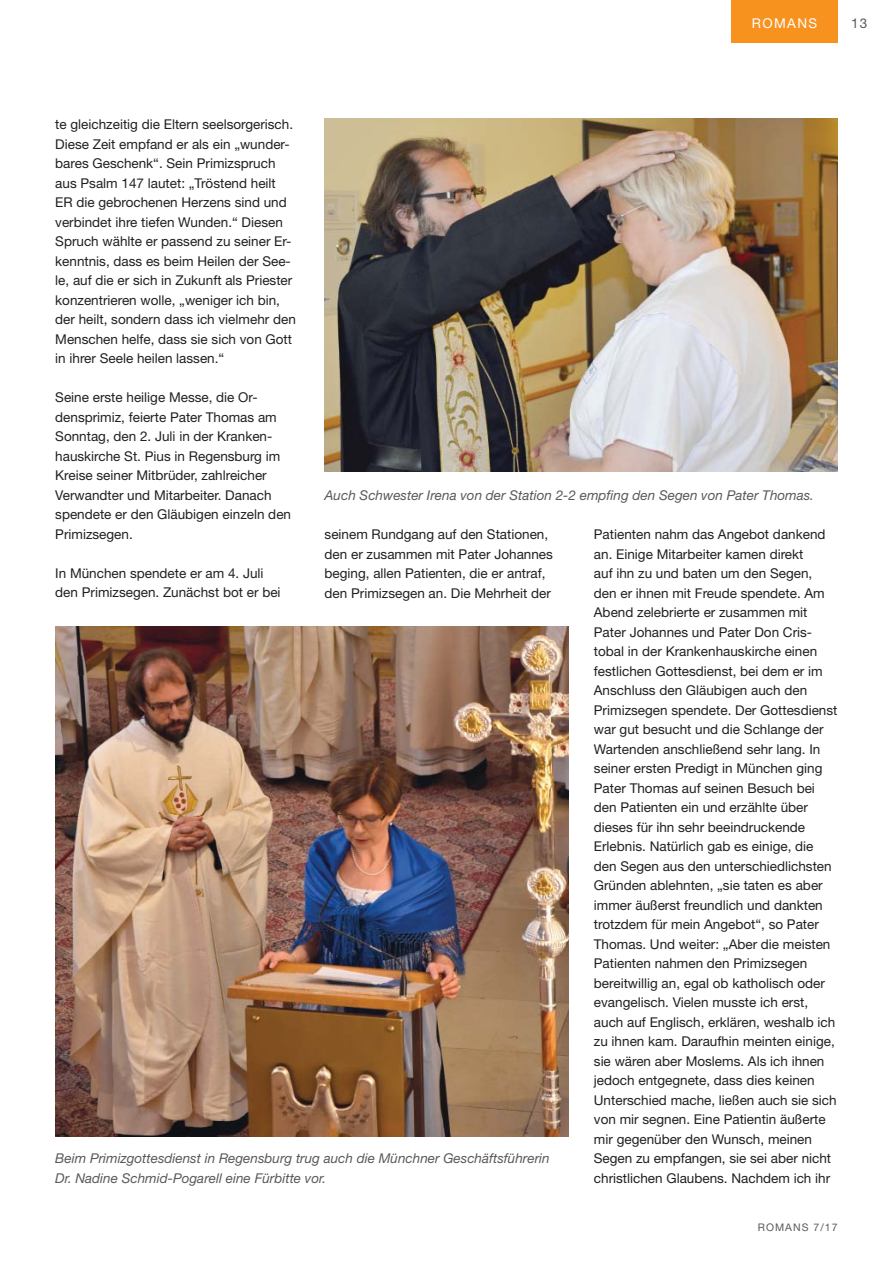
<style>
.page{position:relative;width:893px;height:1263px;background:#fff}
.page>*{position:absolute;margin:0;border:0;box-sizing:border-box;transform-origin:0 0}
.t1{font:13.5px/19.5px "Helvetica Neue";color:#231f20}
.t2{font:italic 13.5px/19.5px "Helvetica Neue";color:#58595b}
.t3{font:13.5px "Helvetica Neue";letter-spacing:.1em;color:#fff}
.t4{font:13.5px "Helvetica Neue";color:#58595b}
.t5{font:10.5px "Helvetica Neue";letter-spacing:.1em;color:#58595b}
</style>
<div class="page">
<img style="left:55px;top:626px;width:513px;height:510px">
<img style="left:325px;top:119px;width:513px;height:353px">
<div style="left:731px;top:0;width:107px;height:43px;background:#f7921e"></div>
<p class="t3" style="left:752px;top:18px;width:67px">ROMANS</p>
<p class="t4" style="left:851px;top:18px;width:18px">13</p>
<p class="t1" style="left:55px;top:116px;width:242px">te gleichzeitig die Eltern seelsorgerisch.<br>Diese Zeit empfand er als ein „wunder&shy;bares Geschenk“. Sein Primizspruch aus Psalm 147 lautet: „Tröstend heilt ER die gebrochenen Herzens sind und verbindet ihre tiefen Wunden.“ Diesen Spruch wählte er passend zu seiner Er&shy;kenntnis, dass es beim Heilen der See&shy;le, auf die er sich in Zukunft als Priester konzentrieren wolle, „weniger ich bin, der heilt, sondern dass ich vielmehr den Menschen helfe, dass sie sich von Gott in ihrer Seele heilen lassen.“</p>
<p class="t1" style="left:55px;top:389px;width:237px">Seine erste heilige Messe, die Or&shy;densprimiz, feierte Pater Thomas am Sonntag, den 2. Juli in der Kranken&shy;hauskirche St. Pius in Regensburg im Kreise seiner Mitbrüder, zahlreicher Verwandter und Mitarbeiter. Danach spendete er den Gläubigen einzeln den Primizsegen.</p>
<p class="t1" style="left:55px;top:565px;width:227px">In München spendete er am 4. Juli den Primizsegen. Zunächst bot er bei</p>
<p class="t2" style="left:325px;top:487px;width:491px">Auch Schwester Irena von der Station 2-2 empfing den Segen von Pater Thomas.</p>
<p class="t1" style="left:325px;top:526px;width:230px">seinem Rundgang auf den Stationen, den er zusammen mit Pater Johannes beging, allen Patienten, die er antraf, den Primizsegen an. Die Mehrheit der</p>
<p class="t1" style="left:594px;top:526px;width:245px">Patienten nahm das Angebot dankend an. Einige Mitarbeiter kamen direkt<br>auf ihn zu und baten um den Segen, den er ihnen mit Freude spendete. Am Abend zelebrierte er zusammen mit Pater Johannes und Pater Don Cris&shy;tobal in der Krankenhauskirche einen festlichen Gottesdienst, bei dem er im Anschluss den Gläubigen auch den Primizsegen spendete. Der Gottesdienst war gut besucht und die Schlange der Wartenden anschließend sehr lang. In seiner ersten Predigt in München ging Pater Thomas auf seinen Besuch bei den Patienten ein und erzählte über dieses für ihn sehr beeindruckende Erlebnis. Natürlich gab es einige, die den Segen aus den unterschiedlichsten Gründen ablehnten, „sie taten es aber immer äußerst freundlich und dankten trotzdem für mein Angebot“, so Pater Thomas. Und weiter: „Aber die meisten Patienten nahmen den Primizsegen bereitwillig an, egal ob katholisch oder evangelisch. Vielen musste ich erst, auch auf Englisch, erklären, weshalb ich zu ihnen kam. Daraufhin meinten einige, sie wären aber Moslems. Als ich ihnen jedoch entgegnete, dass dies keinen Unterschied mache, ließen auch sie sich von mir segnen. Eine Patientin äußerte mir gegenüber den Wunsch, meinen Segen zu empfangen, sie sei aber nicht christlichen Glaubens. Nachdem ich ihr</p>
<p class="t5" style="left:758px;top:1223px;width:81px">ROMANS 7/17</p>
<p class="t2" style="left:55px;top:1150px;width:496px">Beim Primizgottesdienst in Regensburg trug auch die Münchner Geschäftsführerin<br>Dr. Nadine Schmid-Pogarell eine Fürbitte vor.</p>
</div>
